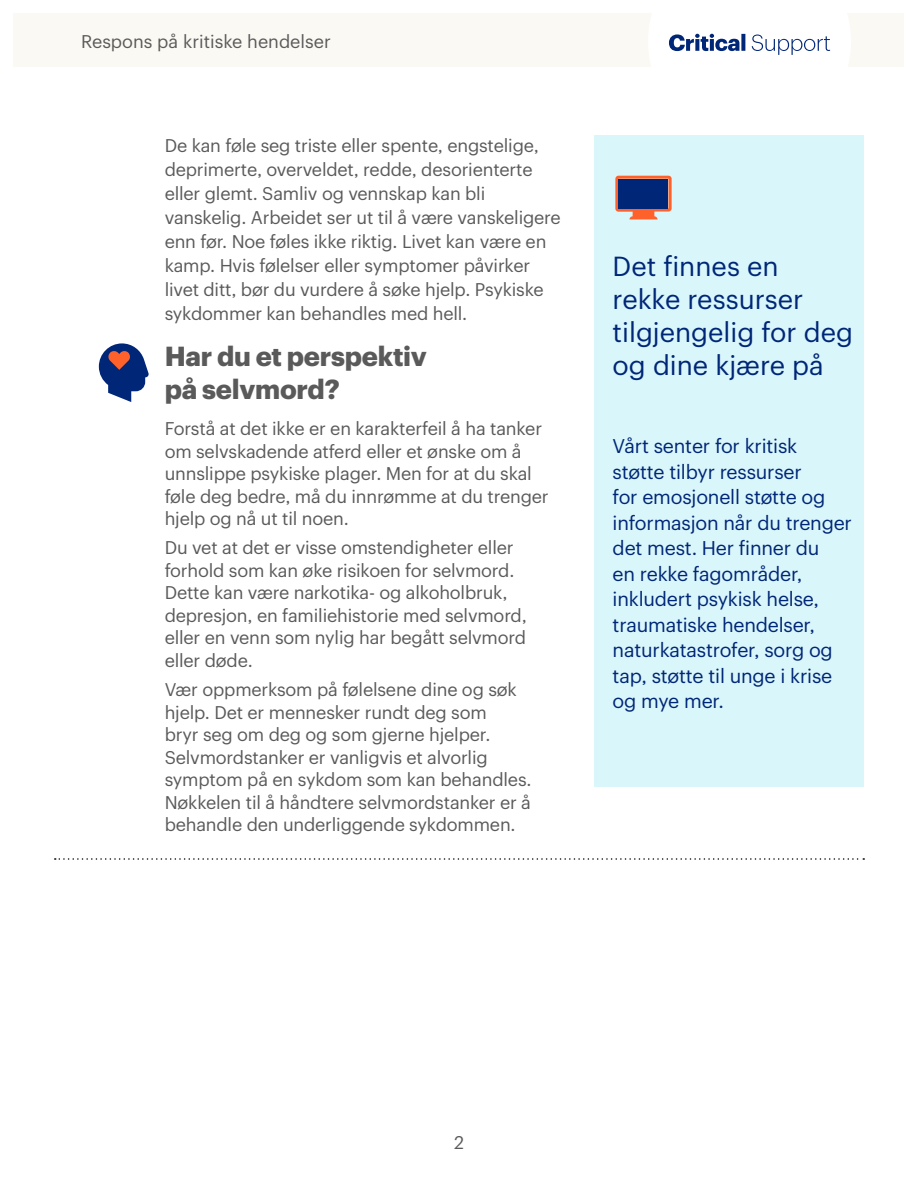
<style>
.page{position:relative;width:918px;height:1188px;background:#fff}
.page>*{position:absolute;margin:0;border:0;box-sizing:border-box;transform-origin:0 0}
.Headline-subhead{font:27px/33px "Graphik UHG";color:#002677}
.Body{font:700 27px/33px "Graphik UHG";letter-spacing:-.01em;color:#5a5a5a}
.Body-2{font:19.5px/25.5px "Graphik UHG";letter-spacing:-.01em;color:#002677}
.Body-3{font:18px/22.5px "Graphik UHG";letter-spacing:-.01em;color:#5a5a5a}
</style>
<div class="page">
<div style="left:14px;top:14px;width:890px;height:54px;background:#fbf9f4"></div>
<svg style="left:648px;top:13px;width:203px;height:55px"></svg>
<div style="left:594px;top:135px;width:270px;height:651px;background:#d9f6fa"></div>
<svg style="left:55px;top:858px;width:809px;height:2px"></svg>
<svg style="left:615px;top:176px;width:57px;height:43px"></svg>
<div style="left:619px;top:179px;width:49px;height:30px;background:#002678"></div>
<svg style="left:99px;top:343px;width:50px;height:59px"></svg>
<p class="Body-3" style="left:81px;top:29px;width:251px">Respons på kritiske hendelser</p>
<p class="Body-3" style="left:165px;top:132px;width:398px;line-height:24px">De kan føle seg triste eller spente, engstelige, deprimerte, overveldet, redde, desorienterte eller glemt. Samliv og vennskap kan bli vanskelig. Arbeidet ser ut til å være vanskeligere enn før. Noe føles ikke riktig. Livet kan være en kamp. Hvis følelser eller symptomer påvirker livet ditt, bør du vurdere å søke hjelp. Psykiske sykdommer kan behandles med hell.</p>
<p class="Body" style="left:165px;top:337px;width:264px">Har du et perspektiv på selvmord?</p>
<p class="Body-3" style="left:165px;top:416px;width:385px">Forstå at det ikke er en karakterfeil å ha tanker om selvskadende atferd eller et ønske om å unnslippe psykiske plager. Men for at du skal føle deg bedre, må du innrømme at du trenger hjelp og nå ut til noen.</p>
<p class="Body-3" style="left:165px;top:535px;width:364px">Du vet at det er visse omstendigheter eller forhold som kan øke risikoen for selvmord.<br>Dette kan være narkotika- og alkoholbruk, depresjon, en familiehistorie med selvmord, eller en venn som nylig har begått selvmord eller døde.</p>
<p class="Body-3" style="left:165px;top:677px;width:368px">Vær oppmerksom på følelsene dine og søk hjelp. Det er mennesker rundt deg som<br>bryr seg om deg og som gjerne hjelper.<br>Selvmordstanker er vanligvis et alvorlig symptom på en sykdom som kan behandles.<br>Nøkkelen til å håndtere selvmordstanker er å behandle den underliggende sykdommen.</p>
<p class="Headline-subhead" style="left:613px;top:247px;width:242px">Det finnes en rekke ressurser tilgjengelig for deg og dine kjære på</p>
<p class="Body-2" style="left:613px;top:432px;width:241px">Vårt senter for kritisk støtte tilbyr ressurser<br>for emosjonell støtte og informasjon når du trenger det mest. Her finner du<br>en rekke fagområder, inkludert psykisk helse, traumatiske hendelser, naturkatastrofer, sorg og tap, støtte til unge i krise og mye mer.</p>
<p class="Body-3" style="left:454px;top:1129px;width:11px">2</p>
</div>
